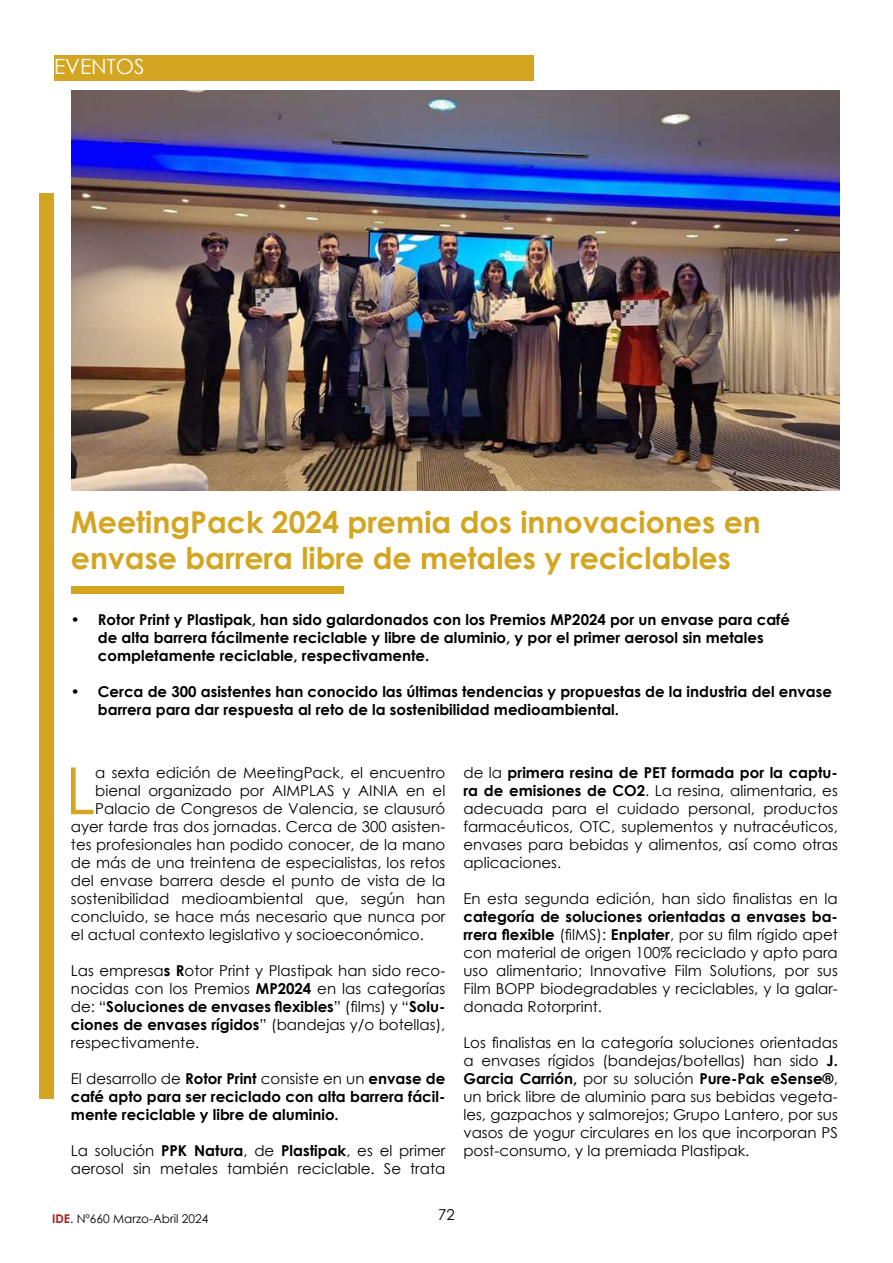
<style>
.page{position:relative;width:893px;height:1263px;background:#fff}
.page>*{position:absolute;margin:0;border:0;box-sizing:border-box;transform-origin:0 0}
.t1{font:65.1px "Century Gothic";color:#d3a521}
.t2{font:700 30px/36px "Century Gothic";color:#d3a521}
.t3{font:21px "Century Gothic";color:#fff}
.t4{font:15px/18px "Century Gothic";color:#000;text-align:justify}
.t5{font:700 15px/18px "Century Gothic";color:#000}
.t6{font:12px "Century Gothic";color:#000}
.s1{font-weight:700}
.s2{font-weight:400}
.s3{font-weight:700;color:#b01917}
</style>
<div class="page">
<img style="left:71px;top:90px;width:768px;height:401px">
<div style="left:54px;top:55px;width:479px;height:25px;background:#d3a521"></div>
<div style="left:39px;top:193px;width:15px;height:906px;background:#d3a521"></div>
<div style="left:71px;top:586px;width:273px;height:8px;background:#d3a521"></div>
<h3 class="t3" style="left:54px;top:52px;width:92px">EVENTOS</h3>
<h2 class="t2" style="left:71px;top:503px;width:691px">MeetingPack 2024 premia dos innovaciones en envase barrera libre de metales y reciclables</h2>
<p class="t5" style="left:98px;top:610px;width:694px;text-indent:-27px">• Rotor Print y Plastipak, han sido galardonados con los Premios MP2024 por un envase para café de alta barrera fácilmente reciclable y libre de aluminio, y por el primer aerosol sin metales completamente reciclable, respectivamente.</p>
<p class="t5" style="left:98px;top:682px;width:736px;text-indent:-27px">• Cerca de 300 asistentes han conocido las últimas tendencias y propuestas de la industria del envase barrera para dar respuesta al reto de la sostenibilidad medioambiental.</p>
<h1 class="t1" style="left:65px;top:745px;width:32px">L</h1>
<p class="t4" style="left:95px;top:763px;width:352px">a sexta edición de MeetingPack, el encuentro</p>
<p class="t4" style="left:95px;top:781px;width:352px">bienal organizado por AIMPLAS y AINIA en el</p>
<p class="t4" style="left:95px;top:799px;width:352px">Palacio de Congresos de Valencia, se clausuró</p>
<p class="t4" style="left:71px;top:817px;width:376px">ayer tarde tras dos jornadas. Cerca de 300 asisten-</p>
<p class="t4" style="left:71px;top:835px;width:376px">tes profesionales han podido conocer, de la mano</p>
<p class="t4" style="left:71px;top:853px;width:376px">de más de una treintena de especialistas, los retos</p>
<p class="t4" style="left:71px;top:871px;width:376px">del envase barrera desde el punto de vista de la</p>
<p class="t4" style="left:71px;top:889px;width:376px">sostenibilidad medioambiental que, según han</p>
<p class="t4" style="left:71px;top:907px;width:376px">concluido, se hace más necesario que nunca por</p>
<p class="t4" style="left:71px;top:925px;width:354px">el actual contexto legislativo y socioeconómico.</p>
<p class="t4" style="left:71px;top:961px;width:376px">Las empresa<span class="s1">s R</span>otor Print y Plastipak han sido reco&shy;nocidas con los Premios <span class="s1">MP2024</span> en las categorías de: “<span class="s1">Soluciones de envases flexibles</span>” (films) y “<span class="s1">Solu&shy;ciones de envases rígidos</span>” (bandejas y/o botellas), respectivamente.</p>
<p class="t5" style="left:71px;top:1069px;width:376px;text-align:justify"><span class="s2">El desarrollo de</span> Rotor Print <span class="s2">consiste en un</span> envase de café apto para ser reciclado con alta barrera fácil&shy;mente reciclable y libre de aluminio.</p>
<p class="t4" style="left:71px;top:1141px;width:376px">La solución <span class="s1">PPK Natura</span>, de <span class="s1">Plastipak</span>, es el primer aerosol sin metales también reciclable. Se trata</p>
<p class="t4" style="left:463px;top:763px;width:376px">de la <span class="s1">primera resina de PET formada por la captu&shy;ra de emisiones de CO2</span>. La resina, alimentaria, es adecuada para el cuidado personal, productos farmacéuticos, OTC, suplementos y nutracéuticos, envases para bebidas y alimentos, así como otras aplicaciones.</p>
<p class="t4" style="left:463px;top:889px;width:376px">En esta segunda edición, han sido finalistas en la</p>
<p class="t4" style="left:463px;top:907px;width:376px"><span class="s1">categoría de soluciones orientadas a envases ba&shy;rrera flexible</span> (filMS): <span class="s1">Enplater</span>, por su film rígido apet con material de origen 100% reciclado y apto para uso alimentario; Innovative Film Solutions, por sus Film BOPP biodegradables y reciclables, y la galar&shy;donada Rotorprint.</p>
<p class="t4" style="left:463px;top:1033px;width:376px">Los finalistas en la categoría soluciones orientadas a envases rígidos (bandejas/botellas) han sido <span class="s1">J.<br>Garcia Carrión,</span> por su solución <span class="s1">Pure-Pak eSense®</span>, un brick libre de aluminio para sus bebidas vegeta&shy;les, gazpachos y salmorejos; Grupo Lantero, por sus vasos de yogur circulares en los que incorporan PS post-consumo, y la premiada Plastipak.</p>
<p class="t6" style="left:52px;top:1210px;width:158px"><span class="s3">IDE</span>. Nº660 Marzo-Abril 2024</p>
<p class="t4" style="left:438px;top:1205px;width:18px">72</p>
</div>
